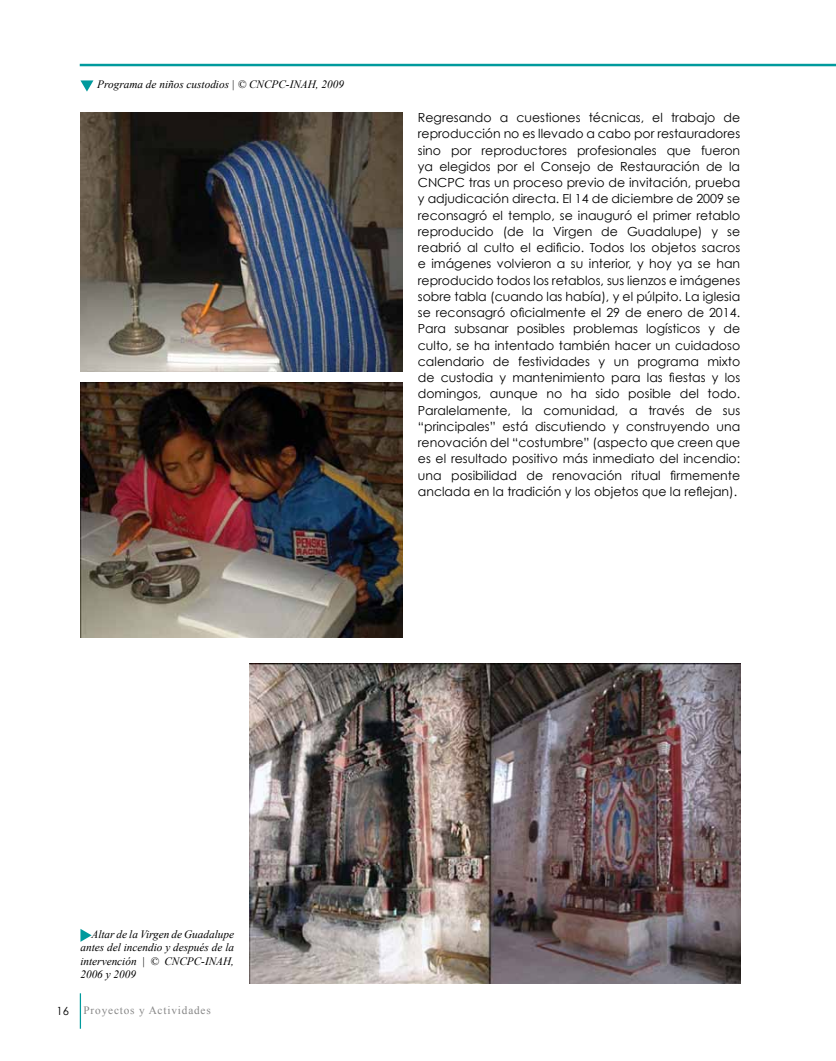
<style>
.page{position:relative;width:836px;height:1061px;background:#fff}
.page>*{position:absolute;margin:0;border:0;box-sizing:border-box;transform-origin:0 0}
.t1{font:12.5px/16.2px "Century Gothic";color:#000;text-align:justify}
.t2{font:italic 11.25px/13.5px "Times New Roman";color:#000;text-align:justify}
.t3{font:11.25px "Times New Roman";letter-spacing:.075em;color:#878787}
.t4{font:11.25px "Century Gothic";color:#000}
</style>
<div class="page">
<hr style="left:80px;top:993px;width:1px;height:36px;background:#009a9d">
<hr style="left:80px;top:64px;width:756px;height:2px;background:#009a9d">
<img style="left:80px;top:113px;width:323px;height:258px">
<img style="left:80px;top:382px;width:323px;height:255px">
<svg style="left:80px;top:80px;width:13px;height:12px"></svg>
<img style="left:249px;top:663px;width:491px;height:320px">
<svg style="left:80px;top:929px;width:12px;height:13px"></svg>
<p class="t2" style="left:97px;top:78px;width:248px">Programa de niños custodios | © CNCPC-INAH, 2009</p>
<p class="t1" style="left:418px;top:109px;width:324px">Regresando a cuestiones técnicas, el trabajo de reproducción no es llevado a cabo por restauradores sino por reproductores profesionales que fueron ya elegidos por el Consejo de Restauración de la cncpc</p>
<p class="t1" style="left:418px;top:174px;width:324px;text-indent:51px">tras un proceso previo de invitación, prueba y adjudicación directa. El 14 de diciembre de 2009 se reconsagró el templo, se inauguró el primer retablo reproducido (de la Virgen de Guadalupe) y se reabrió al culto el edificio. Todos los objetos sacros e imágenes volvieron a su interior, y hoy ya se han reproducido todos los retablos, sus lienzos e imágenes sobre tabla (cuando las había), y el púlpito. La iglesia se reconsagró oficialmente el 29 de enero de 2014.<br>Para subsanar posibles problemas logísticos y de culto, se ha intentado también hacer un cuidadoso calendario de festividades y un programa mixto de custodia y mantenimiento para las fiestas y los domingos, aunque no ha sido posible del todo.<br>Paralelamente, la comunidad, a través de sus “principales” está discutiendo y construyendo una renovación del “costumbre” (aspecto que creen que es el resultado positivo más inmediato del incendio: una posibilidad de renovación ritual firmemente anclada en la tradición y los objetos que la reflejan).</p>
<p class="t2" style="left:80px;top:927px;width:155px;text-indent:11px">Altar de la Virgen de Guadalupe antes del incendio y después de la intervención | © CNCPC-INAH, 2006 y 2009</p>
<p class="t4" style="left:57px;top:1003px;width:14px">16</p>
<p class="t3" style="left:84px;top:1002px;width:129px">Proyectos y Actividades</p>
</div>
